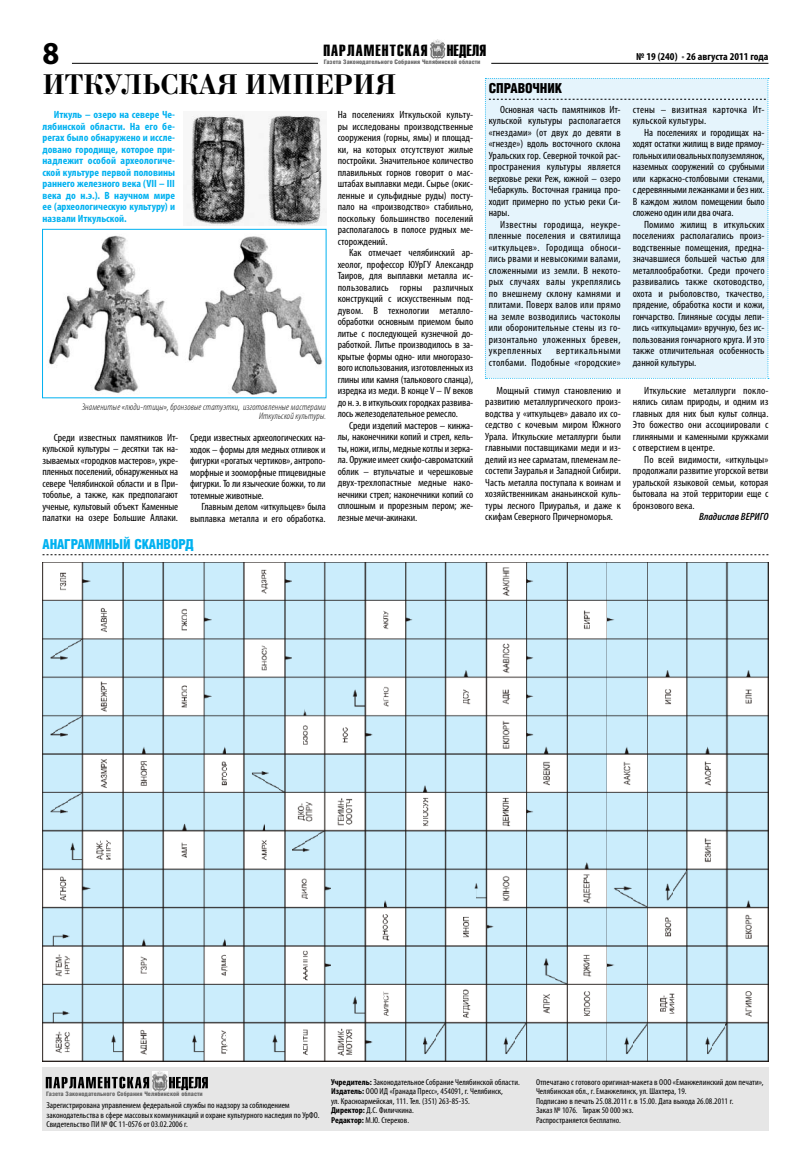
<style>
.page{position:relative;width:811px;height:1171px;background:#fff}
.page>*{position:absolute;margin:0;border:0;box-sizing:border-box;transform-origin:0 0}
.t1{font:700 32px "Myriad Pro";color:#000;scale:.95 1}
.t2{font:700 30px "Bodoni C";letter-spacing:-.01em;color:#000;scale:.95 1}
.t3{font:15.9px "Helios Extra Compressed C";letter-spacing:.065em;color:#000;scale:1.12 1}
.t4{font:900 13.8px "Helios Cond";letter-spacing:-.01em;color:#00b1f0}
.t5{font:900 13.8px "Helios Cond";letter-spacing:-.01em;color:#000}
.t6{font:condensed 10.5px/11.5px "Myriad Pro";color:#000;text-align:justify;scale:1.05 1}
.t7{font:700 condensed 10.5px/11.5px "Myriad Pro";color:#00b1f0;text-align:justify;scale:1.05 1}
.t8{font:condensed 10.5px/11.5px "Myriad Pro";letter-spacing:.025em;color:#000;scale:1.05 1}
.t9{font:condensed 10.5px/11.5px "Myriad Pro";letter-spacing:.02em;color:#000;text-align:right;scale:1.05 1}
.t10{font:700 condensed 10.5px "Myriad Pro";color:#000;scale:1.05 1}
.t11{font:italic 600 condensed 10.5px "Myriad Pro";color:#000;scale:1.05 1}
.t12{font:italic 300 condensed 9.5px/9px "Myriad Pro";letter-spacing:.015em;color:#000;text-align:right}
.t13{font:condensed 8.6px/9.5px "Myriad Pro";color:#000;scale:1.05 1}
.t14{font:900 6.2px "Helios Cond";color:#676767;scale:1.04 1}
.s1{color:#676767}
.s2{font-weight:700}
</style>
<div class="page">
<hr style="left:72px;top:63px;width:246px;height:1px;background:#000">
<hr style="left:491px;top:63px;width:277px;height:1px;background:#000">
<img style="left:430px;top:39px;width:15px;height:19px">
<div style="left:43px;top:1067px;width:726px;height:63px;background:#e6e6e6"></div>
<svg style="left:46px;top:1076px;width:162px;height:14px"></svg>
<img style="left:152px;top:1071px;width:15px;height:19px">
<svg style="left:43px;top:554px;width:725px;height:1px"></svg>
<img style="left:43px;top:562px;width:725px;height:499px">
<img style="left:49px;top:235px;width:274px;height:160px">
<div style="left:42px;top:229px;width:284px;height:169px;border:1px solid #00b1f0"></div>
<img style="left:191px;top:114px;width:135px;height:111px">
<div style="left:485px;top:78px;width:284px;height:301px;background:#e5f4fc"></div>
<h1 class="t1" style="left:43px;top:32px;width:19px">8</h1>
<p class="t10" style="left:636px;top:50px;width:128px">№ 19 (240) <span class="s1">•</span> 26 августа 2011 года</p>
<h3 class="t3" style="left:323px;top:42px;width:147px">ПАРЛАМЕНТСКАЯ НЕДЕЛЯ</h3>
<p class="t14" style="left:324px;top:58px;width:152px">Газета Законодательного Cобрания Челябинской области</p>
<h2 class="t2" style="left:43px;top:69px;width:309px">иткульская ИМПЕРИЯ</h2>
<p class="t7" style="left:43px;top:109px;width:128px;text-indent:11px">Иткуль – озеро на севере Че&shy;лябинской области. На его бе&shy;регах было обнаружено и иссле&shy;довано городище, которое при&shy;надлежит особой археологиче&shy;ской культуре первой половины раннего железного века (VII – III века до н.э.). В научном мире ее (археологическую культуру) и назвали Иткульской.</p>
<p class="t12" style="left:82px;top:402px;width:245px">Знаменитые «люди-птицы», бронзовые статуэтки, изготовленные мастерами<br>Иткульской культуры.</p>
<p class="t6" style="left:43px;top:431px;width:131px;text-indent:11px">Среди известных памятников Ит&shy;кульской культуры – десятки так на&shy;зываемых «городков мастеров», укре&shy;пленных поселений, обнаруженных на севере Челябинской области и в При&shy;тоболье, а также, как предполагают ученые, культовый объект Каменные палатки на озере Большие Аллаки.</p>
<p class="t6" style="left:190px;top:432px;width:131px">Среди известных археологических на&shy;ходок – формы для медных отливок и фигурки «рогатых чертиков», антропо&shy;морфные и зооморфные птицевидные фигурки. То ли языческие божки, то ли тотемные животные.</p>
<p class="t6" style="left:190px;top:501px;width:131px;text-align:right">Главным делом «иткульцев» была выплавка металла и его обработка.</p>
<h3 class="t4" style="left:43px;top:536px;width:151px">анаграммный сканворд</h3>
<p class="t6" style="left:338px;top:109px;width:131px">На поселениях Иткульской культу&shy;ры исследованы производственные сооружения (горны, ямы) и площад&shy;ки, на которых отсутствуют жилые постройки. Значительное количество плавильных горнов говорит о мас&shy;штабах выплавки меди. Сырье (окис&shy;ленные и сульфидные руды) посту&shy;пало на «производство» стабильно, поскольку большинство поселений располагалось в полосе рудных ме&shy;сторождений.</p>
<p class="t6" style="left:338px;top:247px;width:131px;text-indent:11px">Как отмечает челябинский ар&shy;хеолог, профессор ЮУрГУ Александр Таиров, для выплавки металла ис&shy;пользовались горны различных конструкций с искусственным под&shy;дувом. В технологии металло&shy;обработки основным приемом было литье с последующей кузнечной до&shy;работкой. Литье производилось в за&shy;крытые формы одно- или многоразо&shy;вого использования, изготовленных из глины или камня (талькового сланца), изредка из меди. В конце V – IV веков до н. э. в иткульских городках развива&shy;лось железоделательное ремесло.</p>
<p class="t6" style="left:338px;top:419px;width:131px;text-indent:11px">Среди изделий мастеров – кинжа&shy;лы, наконечники копий и стрел, кель&shy;ты, ножи, иглы, медные котлы и зерка&shy;ла. Оружие имеет скифо-савроматский облик – втульчатые и черешковые двух-трехлопастные медные нако&shy;нечники стрел; наконечники копий со сплошным и прорезным пером; же&shy;лезные мечи-акинаки.</p>
<h3 class="t5" style="left:489px;top:81px;width:75px">Справочник</h3>
<p class="t6" style="left:489px;top:103px;width:127px;text-indent:11px">Основная часть памятников Ит&shy;кульской культуры располагается «гнездами» (от двух до девяти в «гнезде») вдоль восточного склона Уральских гор. Северной точкой рас&shy;пространения культуры является верховье реки Реж, южной – озеро Чебаркуль. Восточная граница про&shy;ходит примерно по устью реки Си&shy;нары.</p>
<p class="t6" style="left:489px;top:218px;width:127px;text-indent:11px">Известны городища, неукре&shy;пленные поселения и святилища «иткульцев». Городища обноси&shy;лись рвами и невысокими валами, сложенными из земли. В некото&shy;рых случаях валы укреплялись по внешнему склону камнями и плитами. Поверх валов или прямо на земле возводились частоколы или оборонительные стены из го&shy;ризонтально уложенных бревен, укрепленных</p>
<p class="t9" style="left:489px;top:345px;width:127px">вертикальными<br>столбами. Подобные «городские»</p>
<p class="t8" style="left:632px;top:103px;width:127px">стены – визитная карточка Ит&shy;кульской культуры.</p>
<p class="t6" style="left:632px;top:126px;width:127px;text-indent:11px">На поселениях и городищах на&shy;ходят остатки жилищ в виде прямоу&shy;гольных или овальных полуземлянок, наземных сооружений со срубными или каркасно-столбовыми стенами, с деревянными лежанками и без них.<br>В каждом жилом помещении было сложено один или два очага.</p>
<p class="t6" style="left:632px;top:218px;width:127px;text-indent:11px">Помимо жилищ в иткульских поселениях располагались произ&shy;водственные помещения, предна&shy;значавшиеся большей частью для металлообработки. Среди прочего развивались также скотоводство, охота и рыболовство, ткачество, прядение, обработка кости и кожи, гончарство. Глиняные сосуды лепи&shy;лись «иткульцами» вручную, без ис&shy;пользования гончарного круга. И это также отличительная особенность данной культуры.</p>
<p class="t6" style="left:485px;top:384px;width:131px;text-indent:11px">Мощный стимул становлению и развитию металлургического произ&shy;водства у «иткульцев» давало их со&shy;седство с кочевым миром Южного Урала. Иткульские металлурги были главными поставщиками меди и из&shy;делий из нее сарматам, племенам ле&shy;состепи Зауралья и Западной Сибири.<br>Часть металла поступала к воинам и хозяйственникам ананьинской куль&shy;туры лесного Приуралья, и даже к скифам Северного Причерноморья.</p>
<p class="t6" style="left:633px;top:384px;width:131px;text-indent:11px">Иткульские металлурги покло&shy;нялись силам природы, и одним из главных для них был культ солнца.<br>Это божество они ассоциировали с глиняными и каменными кружками с отверстием в центре.</p>
<p class="t6" style="left:633px;top:453px;width:131px;text-indent:11px">По всей видимости, «иткульцы» продолжали развитие угорской ветви уральской языковой семьи, которая бытовала на этой территории еще с бронзового века.</p>
<p class="t11" style="left:699px;top:511px;width:68px">Владислав ВЕРИГО</p>
<p class="t14" style="left:46px;top:1090px;width:152px">Газета Законодательного Cобрания Челябинской области</p>
<p class="t13" style="left:46px;top:1100px;width:262px">Зарегистрирована управлением федеральной службы по надзору за соблюдением законодательства в сфере массовых коммуникаций и охране культурного наследия по УрФО.<br>Свидетельство ПИ № ФС 11-0576 от 03.02.2006 г.</p>
<p class="t13" style="left:331px;top:1077px;width:181px"><span class="s2">Учредитель:</span> Законодательное Собрание Челябинской области.<br><span class="s2">Издатель:</span> ООО ИД «Гранада Пресс», 454091, г. Челябинск,<br>ул. Красноармейская, 111. Тел. (351) 263-85-35.<br><span class="s2">Директор:</span> Д.С. Филичкина.<br><span class="s2">Редактор:</span> М.Ю. Стерехов.</p>
<p class="t13" style="left:536px;top:1077px;width:218px">Отпечатано с готового оригинал-макета в ООО «Еманжелинский дом печати», Челябинская обл., г. Еманжелинск, ул. Шахтера, 19.<br>Подписано в печать 25.08.2011 г. в 15.00. Дата выхода 26.08.2011 г.<br>Заказ № 1076. Тираж 50 000 экз.<br>Распространяется бесплатно.</p>
</div>
